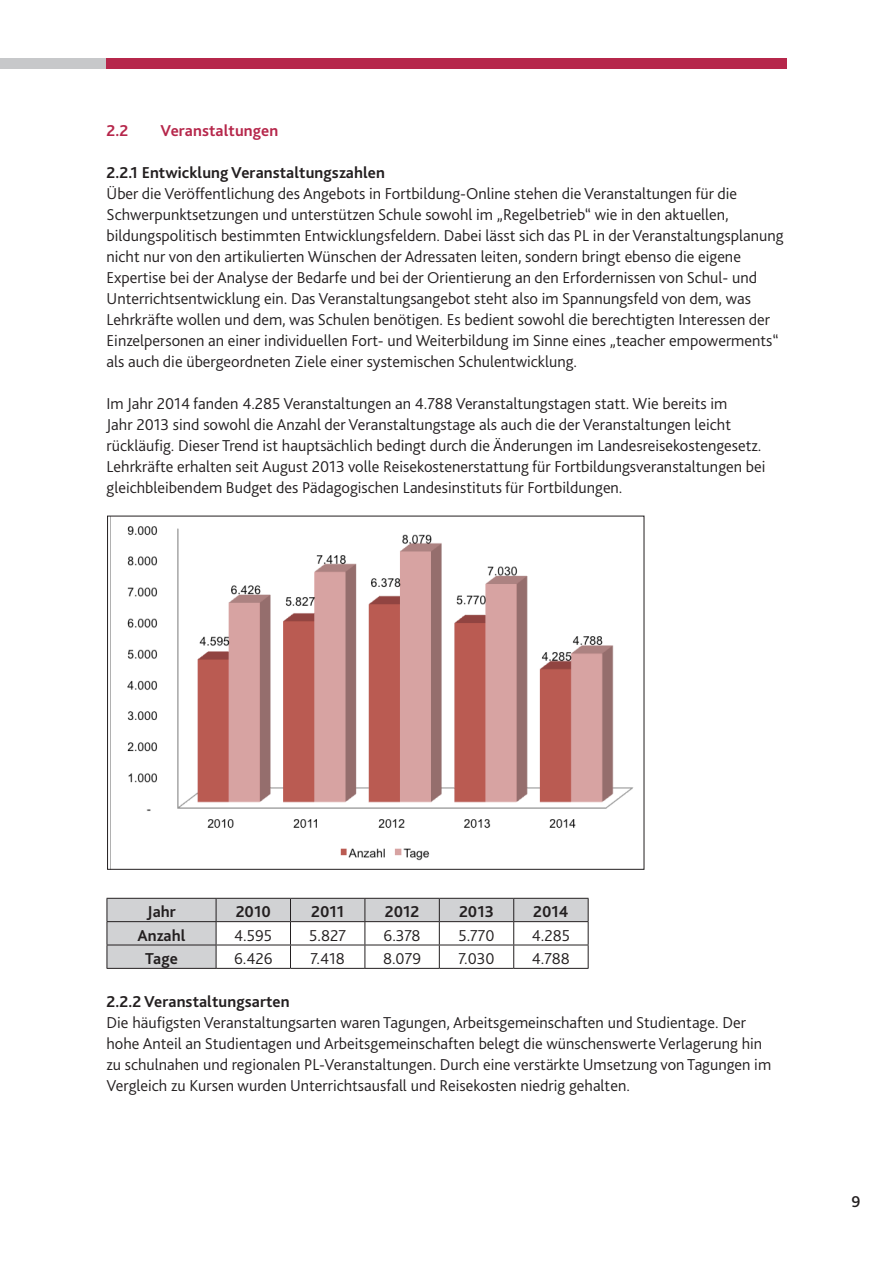
<style>
.page{position:relative;width:893px;height:1263px;background:#fff}
.page>*{position:absolute;margin:0;border:0;box-sizing:border-box;transform-origin:0 0}
.t1{font:300 16.5px/21px "Bliss 2";color:#231f20}
.t2{font:700 16.5px "Bliss 2";letter-spacing:.005em;color:#231f20}
.t3{font:700 16.5px "Bliss 2";letter-spacing:.005em;color:#b6274b}
.t4{font:500 16.5px "Bliss 2";color:#231f20}
</style>
<div class="page">
<div style="left:0;top:59px;width:587px;height:10px;background:#c7c8ca"></div>
<div style="left:106px;top:59px;width:681px;height:10px;background:#b6274b"></div>
<hr style="left:107px;top:968px;width:109px;height:1px;background:#231f20">
<hr style="left:216px;top:968px;width:74px;height:1px;background:#231f20">
<hr style="left:290px;top:968px;width:75px;height:1px;background:#231f20">
<hr style="left:365px;top:968px;width:74px;height:1px;background:#231f20">
<hr style="left:439px;top:968px;width:75px;height:1px;background:#231f20">
<hr style="left:514px;top:968px;width:74px;height:1px;background:#231f20">
<svg style="left:107px;top:898px;width:482px;height:70px"></svg>
<img style="left:127px;top:526px;width:507px;height:335px">
<p class="t3" style="left:107px;top:120px;width:23px">2.2</p>
<p class="t3" style="left:161px;top:120px;width:119px">Veranstaltungen</p>
<p class="t2" style="left:107px;top:162px;width:280px">2.2.1 Entwicklung Veranstaltungszahlen</p>
<p class="t1" style="left:107px;top:182px;width:678px">Über die Veröffentlichung des Angebots in Fortbildung-Online stehen die Veranstaltungen für die Schwerpunktsetzungen und unterstützen Schule sowohl im „Regelbetrieb“ wie in den aktuellen, bildungspolitisch bestimmten Entwicklungsfeldern. Dabei lässt sich das PL in der Veranstaltungsplanung nicht nur von den artikulierten Wünschen der Adressaten leiten, sondern bringt ebenso die eigene Expertise bei der Analyse der Bedarfe und bei der Orientierung an den Erfordernissen von Schul- und Unterrichtsentwicklung ein. Das Veranstaltungsangebot steht also im Spannungsfeld von dem, was Lehrkräfte wollen und dem, was Schulen benötigen. Es bedient sowohl die berechtigten Interessen der Einzelpersonen an einer individuellen Fort- und Weiterbildung im Sinne eines „teacher empowerments“ als auch die übergeordneten Ziele einer systemischen Schulentwicklung.</p>
<p class="t1" style="left:107px;top:392px;width:660px">Im Jahr 2014 fanden 4.285 Veranstaltungen an 4.788 Veranstaltungstagen statt. Wie bereits im<br>Jahr 2013 sind sowohl die Anzahl der Veranstaltungstage als auch die der Veranstaltungen leicht rückläufig. Dieser Trend ist hauptsächlich bedingt durch die Änderungen im Landesreisekostengesetz.<br>Lehrkräfte erhalten seit August 2013 volle Reisekostenerstattung für Fortbildungsveranstaltungen bei gleichbleibendem Budget des Pädagogischen Landesinstituts für Fortbildungen.</p>
<p class="t2" style="left:147px;top:902px;width:30px">Jahr</p>
<p class="t2" style="left:236px;top:902px;width:37px">2010</p>
<p class="t2" style="left:311px;top:902px;width:34px">2011</p>
<p class="t2" style="left:385px;top:902px;width:36px">2012</p>
<p class="t2" style="left:459px;top:902px;width:36px">2013</p>
<p class="t2" style="left:533px;top:902px;width:37px">2014</p>
<p class="t2" style="left:138px;top:925px;width:49px">Anzahl</p>
<p class="t1" style="left:234px;top:924px;width:39px">4.595</p>
<p class="t1" style="left:309px;top:924px;width:38px">5.827</p>
<p class="t1" style="left:384px;top:924px;width:39px">6.378</p>
<p class="t1" style="left:458px;top:924px;width:38px">5.770</p>
<p class="t1" style="left:532px;top:924px;width:40px">4.285</p>
<p class="t2" style="left:145px;top:948px;width:34px">Tage</p>
<p class="t1" style="left:234px;top:948px;width:40px">6.426</p>
<p class="t1" style="left:311px;top:948px;width:36px">7.418</p>
<p class="t1" style="left:383px;top:948px;width:40px">8.079</p>
<p class="t1" style="left:458px;top:948px;width:38px">7.030</p>
<p class="t1" style="left:532px;top:948px;width:39px">4.788</p>
<p class="t2" style="left:107px;top:992px;width:185px">2.2.2 Veranstaltungsarten</p>
<p class="t1" style="left:107px;top:1012px;width:666px">Die häufigsten Veranstaltungsarten waren Tagungen, Arbeitsgemeinschaften und Studientage. Der hohe Anteil an Studientagen und Arbeitsgemeinschaften belegt die wünschenswerte Verlagerung hin zu schulnahen und regionalen PL-Veranstaltungen. Durch eine verstärkte Umsetzung von Tagungen im Vergleich zu Kursen wurden Unterrichtsausfall und Reisekosten niedrig gehalten.</p>
<p class="t4" style="left:851px;top:1191px;width:11px">9</p>
</div>
